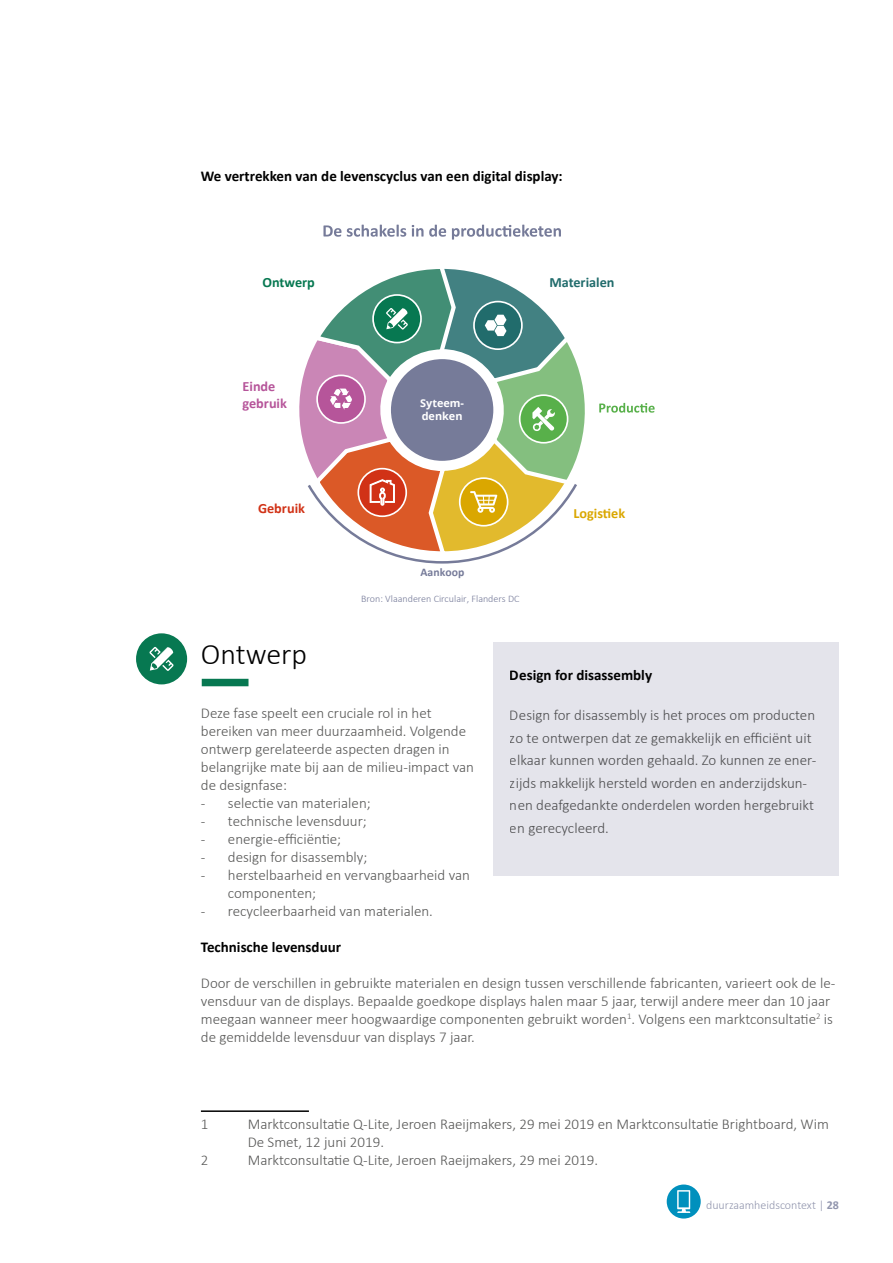
<style>
.page{position:relative;width:893px;height:1263px;background:#fff}
.page>*{position:absolute;margin:0;border:0;box-sizing:border-box;transform-origin:0 0}
.t1{font:300 30px "Calibri";color:#000}
.t2{font:300 15px/18px "Calibri";color:#575756}
.t3{font:700 15px "Calibri";color:#000}
.t4{font:700 14.1px/17px "Calibri";color:#b6559a}
.t5{font:700 14.1px "Calibri";color:#216c6c}
.t6{font:700 14.1px "Calibri";color:#daa700}
.t7{font:700 14.1px "Calibri";color:#077851}
.t8{font:700 14.1px "Calibri";color:#d13216}
.t9{font:300 12px "Calibri";color:#9195ad}
.t10{font:700 11.7px "Calibri";color:#767b99}
.t11{font:700 10.8px/13px "Open Sans";color:#fff}
.t12{font:300 10.05px "Calibri";color:#767b99}
.s1{font-weight:700}
</style>
<div class="page">
<div style="left:667px;top:1184px;width:34px;height:34px;background:#0090bd;border-radius:50%"></div>
<svg style="left:677px;top:1190px;width:13px;height:23px"></svg>
<svg style="left:323px;top:225px;width:238px;height:15px"></svg>
<svg style="left:299px;top:268px;width:356px;height:296px"></svg>
<hr style="left:201px;top:1110px;width:108px;height:2px;background:#000">
<div style="left:135px;top:632px;width:53px;height:53px;background:#077851;border-radius:50%"></div>
<div style="left:134px;top:631px;width:55px;height:55px;border:2px solid #fff;border-radius:50%"></div>
<svg style="left:149px;top:647px;width:25px;height:24px"></svg>
<div style="left:202px;top:679px;width:46px;height:7px;background:#077851"></div>
<div style="left:493px;top:642px;width:346px;height:234px;background:#e4e4eb"></div>
<p class="t3" style="left:201px;top:167px;width:363px">We vertrekken van de levenscyclus van een digital display:</p>
<p class="t7" style="left:262px;top:274px;width:54px">Ontwerp</p>
<p class="t5" style="left:549px;top:274px;width:67px">Materialen</p>
<p class="t4" style="left:243px;top:378px;width:46px">Einde gebruik</p>
<p class="t11" style="left:420px;top:396px;width:45px">Syteem&shy;denken</p>
<p class="t8" style="left:258px;top:499px;width:48px">Gebruik</p>
<p class="t6" style="left:573px;top:504px;width:53px">Logistiek</p>
<p class="t10" style="left:421px;top:565px;width:45px">Aankoop</p>
<p class="t12" style="left:361px;top:592px;width:160px">Bron: Vlaanderen Circulair, Flanders DC</p>
<h1 class="t1" style="left:201px;top:636px;width:108px">Ontwerp</h1>
<p class="t2" style="left:201px;top:704px;width:275px">Deze fase speelt een cruciale rol in het bereiken van meer duurzaamheid. Volgende ontwerp gerelateerde aspecten dragen in belangrijke mate bij aan de milieu-impact van de designfase:</p>
<p class="t2" style="left:201px;top:794px;width:171px">- selectie van materialen;</p>
<p class="t2" style="left:201px;top:812px;width:167px">- technische levensduur;</p>
<p class="t2" style="left:201px;top:830px;width:142px">- energie-efficiëntie;</p>
<p class="t2" style="left:201px;top:848px;width:168px">- design for disassembly;</p>
<p class="t2" style="left:228px;top:866px;width:244px;text-indent:-27px">- herstelbaarheid en vervangbaarheid van componenten;</p>
<p class="t2" style="left:201px;top:902px;width:233px">- recycleerbaarheid van materialen.</p>
<p class="t3" style="left:201px;top:938px;width:142px">Technische levensduur</p>
<p class="t2" style="left:201px;top:974px;width:636px">Door de verschillen in gebruikte materialen en design tussen verschillende fabricanten, varieert ook de le&shy;vensduur van de displays. Bepaalde goedkope displays halen maar 5 jaar, terwijl andere meer dan 10 jaar meegaan wanneer meer hoogwaardige componenten gebruikt worden<sup>1</sup>. Volgens een marktconsultatie<sup>2</sup> is de gemiddelde levensduur van displays 7 jaar.</p>
<p class="t3" style="left:510px;top:665px;width:144px">Design for disassembly</p>
<p class="t2" style="left:510px;top:703px;width:308px;line-height:22.5px">Design for disassembly is het proces om producten zo te ontwerpen dat ze gemakkelijk en efficiënt uit elkaar kunnen worden gehaald. Zo kunnen ze ener&shy;zijds makkelijk hersteld worden en anderzijdskun&shy;nen deafgedankte onderdelen worden hergebruikt en gerecycleerd.</p>
<p class="t2" style="left:201px;top:1114px;width:9px">1</p>
<p class="t2" style="left:248px;top:1114px;width:583px">Marktconsultatie Q-Lite, Jeroen Raeijmakers, 29 mei 2019 en Marktconsultatie Brightboard, Wim<br>De Smet, 12 juni 2019.</p>
<p class="t2" style="left:201px;top:1150px;width:9px">2</p>
<p class="t2" style="left:248px;top:1150px;width:352px">Marktconsultatie Q-Lite, Jeroen Raeijmakers, 29 mei 2019.</p>
<p class="t9" style="left:706px;top:1197px;width:134px">duurzaamheidscontext | <span class="s1">28</span></p>
</div>
